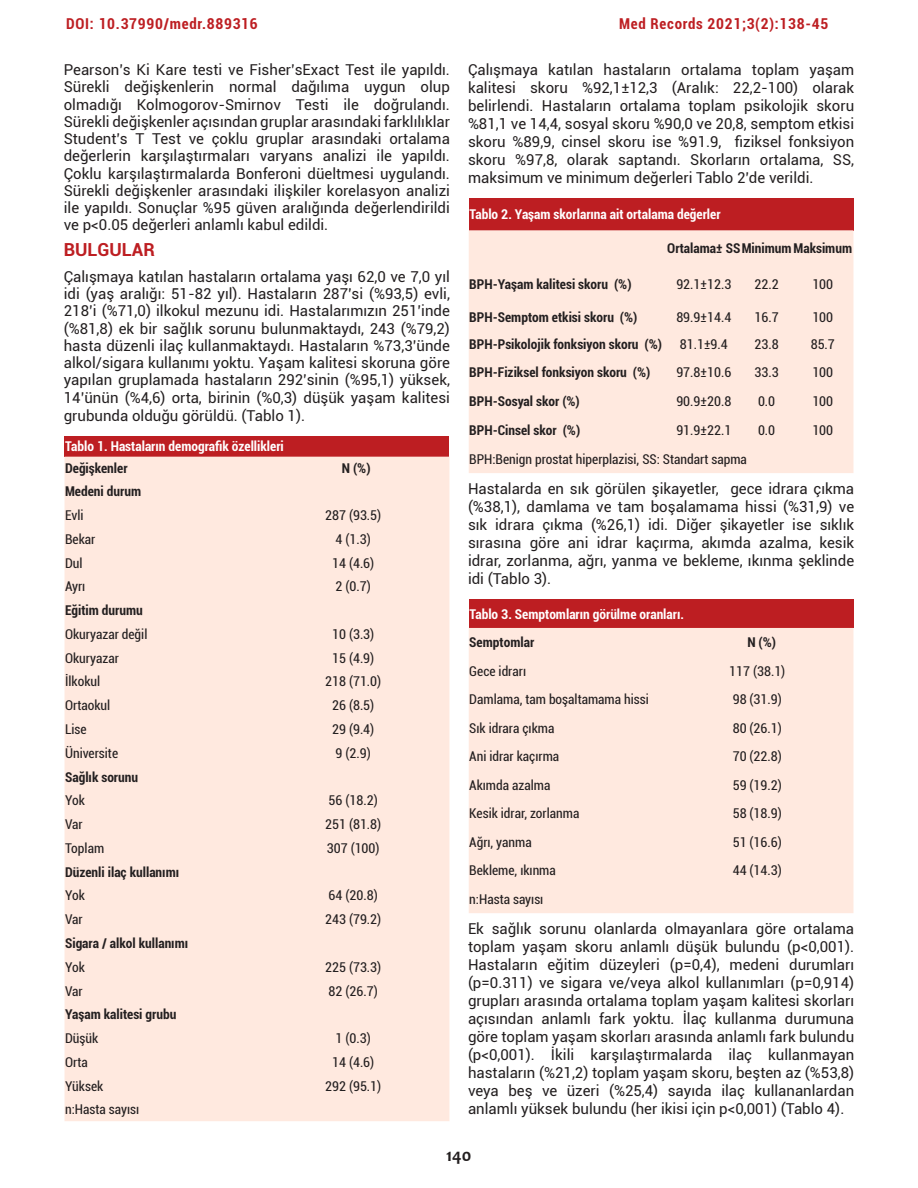
<style>
.page{position:relative;width:918px;height:1188px;background:#fff}
.page>*{position:absolute;margin:0;border:0;box-sizing:border-box;transform-origin:0 0}
.t1{font:700 18px "Roboto";color:#bd1e22}
.t2{font:700 18px "Candara";color:#231f20}
.t3{font:15px/18px "Roboto";color:#231f20;text-align:justify}
.t4{font:700 condensed 15px "Roboto";letter-spacing:.05em;color:#bd1e22}
.tablo_içerik{font:condensed 13.5px "Roboto";color:#231f20}
.tablo_içerik-2{font:700 condensed 13.5px "Roboto";color:#231f20}
.tablo_başlık{font:700 condensed 13.5px "Roboto";color:#fff}
</style>
<div class="page">
<div style="left:65px;top:436px;width:384px;height:21px;background:#bd1e22"></div>
<div style="left:65px;top:457px;width:384px;height:664px;background:#ffe9df"></div>
<div style="left:469px;top:198px;width:384px;height:32px;background:#bd1e22"></div>
<div style="left:469px;top:230px;width:384px;height:243px;background:#ffe9df"></div>
<div style="left:469px;top:599px;width:384px;height:29px;background:#bd1e22"></div>
<div style="left:469px;top:628px;width:384px;height:285px;background:#ffe9df"></div>
<p class="t4" style="left:66px;top:13px;width:193px">DOI: 10.37990/medr.889316</p>
<p class="t4" style="left:619px;top:13px;width:211px">Med Records 2021;3(2):138-45</p>
<p class="t3" style="left:64px;top:61px;width:388px;line-height:17.2px">Pearson’s Ki Kare testi ve Fisher’sExact Test ile yapıldı.<br>Sürekli değişkenlerin normal dağılıma uygun olup olmadığı Kolmogorov-Smirnov Testi ile doğrulandı.<br>Sürekli değişkenler açısından gruplar arasındaki farklılıklar Student’s T Test ve çoklu gruplar arasındaki ortalama değerlerin karşılaştırmaları varyans analizi ile yapıldı.<br>Çoklu karşılaştırmalarda Bonferoni düeltmesi uygulandı.<br>Sürekli değişkenler arasındaki ilişkiler korelasyon analizi ile yapıldı. Sonuçlar %95 güven aralığında değerlendirildi ve p&lt;0.05 değerleri anlamlı kabul edildi.</p>
<p class="t1" style="left:64px;top:237px;width:93px">BULGULAR</p>
<p class="t3" style="left:64px;top:267px;width:388px;line-height:17.4px">Çalışmaya katılan hastaların ortalama yaşı 62,0 ve 7,0 yıl idi (yaş aralığı: 51-82 yıl). Hastaların 287’si (%93,5) evli, 218’i (%71,0) ilkokul mezunu idi. Hastalarımızın 251’inde (%81,8) ek bir sağlık sorunu bulunmaktaydı, 243 (%79,2) hasta düzenli ilaç kullanmaktaydı. Hastaların %73,3’ünde alkol/sigara kullanımı yoktu. Yaşam kalitesi skoruna göre yapılan gruplamada hastaların 292’sinin (%95,1) yüksek, 14’ünün (%4,6) orta, birinin (%0,3) düşük yaşam kalitesi grubunda olduğu görüldü. (Tablo 1).</p>
<p class="tablo_başlık" style="left:65px;top:437px;width:220px">Tablo 1. Hastaların demografik özellikleri</p>
<p class="tablo_içerik-2" style="left:65px;top:459px;width:64px">Değişkenler</p>
<p class="tablo_içerik-2" style="left:342px;top:459px;width:30px">N (%)</p>
<p class="tablo_içerik-2" style="left:65px;top:482px;width:78px">Medeni durum</p>
<p class="tablo_içerik" style="left:65px;top:506px;width:20px">Evli</p>
<p class="tablo_içerik" style="left:325px;top:506px;width:58px">287 (93.5)</p>
<p class="tablo_içerik" style="left:65px;top:530px;width:32px">Bekar</p>
<p class="tablo_içerik" style="left:336px;top:530px;width:37px">4 (1.3)</p>
<p class="tablo_içerik" style="left:65px;top:553px;width:19px">Dul</p>
<p class="tablo_içerik" style="left:332px;top:553px;width:44px">14 (4.6)</p>
<p class="tablo_içerik" style="left:65px;top:577px;width:22px">Ayrı</p>
<p class="tablo_içerik" style="left:336px;top:577px;width:37px">2 (0.7)</p>
<p class="tablo_içerik-2" style="left:65px;top:601px;width:79px">Eğitim durumu</p>
<p class="tablo_içerik" style="left:65px;top:625px;width:84px">Okuryazar değil</p>
<p class="tablo_içerik" style="left:332px;top:625px;width:44px">10 (3.3)</p>
<p class="tablo_içerik" style="left:65px;top:648px;width:55px">Okuryazar</p>
<p class="tablo_içerik" style="left:332px;top:648px;width:44px">15 (4.9)</p>
<p class="tablo_içerik" style="left:65px;top:672px;width:37px">İlkokul</p>
<p class="tablo_içerik" style="left:325px;top:672px;width:58px">218 (71.0)</p>
<p class="tablo_içerik" style="left:65px;top:696px;width:47px">Ortaokul</p>
<p class="tablo_içerik" style="left:332px;top:696px;width:44px">26 (8.5)</p>
<p class="tablo_içerik" style="left:65px;top:720px;width:23px">Lise</p>
<p class="tablo_içerik" style="left:332px;top:720px;width:44px">29 (9.4)</p>
<p class="tablo_içerik" style="left:65px;top:744px;width:55px">Üniversite</p>
<p class="tablo_içerik" style="left:336px;top:744px;width:37px">9 (2.9)</p>
<p class="tablo_içerik-2" style="left:65px;top:767px;width:75px">Sağlık sorunu</p>
<p class="tablo_içerik" style="left:65px;top:791px;width:21px">Yok</p>
<p class="tablo_içerik" style="left:329px;top:791px;width:51px">56 (18.2)</p>
<p class="tablo_içerik" style="left:65px;top:815px;width:19px">Var</p>
<p class="tablo_içerik" style="left:325px;top:815px;width:58px">251 (81.8)</p>
<p class="tablo_içerik" style="left:65px;top:839px;width:41px">Toplam</p>
<p class="tablo_içerik" style="left:327px;top:839px;width:54px">307 (100)</p>
<p class="tablo_içerik-2" style="left:65px;top:862px;width:116px">Düzenli ilaç kullanımı</p>
<p class="tablo_içerik" style="left:65px;top:886px;width:21px">Yok</p>
<p class="tablo_içerik" style="left:329px;top:886px;width:51px">64 (20.8)</p>
<p class="tablo_içerik" style="left:65px;top:910px;width:19px">Var</p>
<p class="tablo_içerik" style="left:325px;top:910px;width:58px">243 (79.2)</p>
<p class="tablo_içerik-2" style="left:65px;top:934px;width:125px">Sigara / alkol kullanımı</p>
<p class="tablo_içerik" style="left:65px;top:958px;width:21px">Yok</p>
<p class="tablo_içerik" style="left:325px;top:958px;width:58px">225 (73.3)</p>
<p class="tablo_içerik" style="left:65px;top:981px;width:19px">Var</p>
<p class="tablo_içerik" style="left:329px;top:981px;width:51px">82 (26.7)</p>
<p class="tablo_içerik-2" style="left:65px;top:1005px;width:113px">Yaşam kalitesi grubu</p>
<p class="tablo_içerik" style="left:65px;top:1029px;width:35px">Düşük</p>
<p class="tablo_içerik" style="left:336px;top:1029px;width:37px">1 (0.3)</p>
<p class="tablo_içerik" style="left:65px;top:1053px;width:24px">Orta</p>
<p class="tablo_içerik" style="left:332px;top:1053px;width:44px">14 (4.6)</p>
<p class="tablo_içerik" style="left:65px;top:1076px;width:40px">Yüksek</p>
<p class="tablo_içerik" style="left:325px;top:1076px;width:58px">292 (95.1)</p>
<p class="tablo_içerik" style="left:65px;top:1100px;width:76px">n:Hasta sayısı</p>
<p class="t3" style="left:468px;top:60px;width:388px">Çalışmaya katılan hastaların ortalama toplam yaşam kalitesi skoru %92,1±12,3 (Aralık: 22,2-100) olarak belirlendi. Hastaların ortalama toplam psikolojik skoru %81,1 ve 14,4, sosyal skoru %90,0 ve 20,8, semptom etkisi skoru %89,9, cinsel skoru ise %91.9, fiziksel fonksiyon skoru %97,8, olarak saptandı. Skorların ortalama, SS, maksimum ve minimum değerleri Tablo 2’de verildi.</p>
<p class="tablo_başlık" style="left:470px;top:205px;width:253px">Tablo 2. Yaşam skorlarına ait ortalama değerler</p>
<p class="tablo_içerik-2" style="left:667px;top:239px;width:186px">Ortalama± SSMinimumMaksimum</p>
<p class="tablo_içerik-2" style="left:469px;top:275px;width:164px">BPH-Yaşam kalitesi skoru (%)</p>
<p class="tablo_içerik" style="left:676px;top:275px;width:56px">92.1±12.3</p>
<p class="tablo_içerik" style="left:755px;top:275px;width:26px">22.2</p>
<p class="tablo_içerik" style="left:812px;top:275px;width:22px">100</p>
<p class="tablo_içerik-2" style="left:469px;top:307px;width:170px">BPH-Semptom etkisi skoru (%)</p>
<p class="tablo_içerik" style="left:676px;top:307px;width:56px">89.9±14.4</p>
<p class="tablo_içerik" style="left:755px;top:307px;width:26px">16.7</p>
<p class="tablo_içerik" style="left:812px;top:307px;width:22px">100</p>
<p class="tablo_içerik-2" style="left:469px;top:335px;width:194px">BPH-Psikolojik fonksiyon skoru (%)</p>
<p class="tablo_içerik" style="left:680px;top:335px;width:50px">81.1±9.4</p>
<p class="tablo_içerik" style="left:755px;top:335px;width:26px">23.8</p>
<p class="tablo_içerik" style="left:811px;top:335px;width:26px">85.7</p>
<p class="tablo_içerik-2" style="left:469px;top:363px;width:183px">BPH-Fiziksel fonksiyon skoru (%)</p>
<p class="tablo_içerik" style="left:676px;top:363px;width:56px">97.8±10.6</p>
<p class="tablo_içerik" style="left:755px;top:363px;width:26px">33.3</p>
<p class="tablo_içerik" style="left:812px;top:363px;width:22px">100</p>
<p class="tablo_içerik-2" style="left:469px;top:392px;width:112px">BPH-Sosyal skor (%)</p>
<p class="tablo_içerik" style="left:676px;top:392px;width:56px">90.9±20.8</p>
<p class="tablo_içerik" style="left:758px;top:392px;width:19px">0.0</p>
<p class="tablo_içerik" style="left:812px;top:392px;width:22px">100</p>
<p class="tablo_içerik-2" style="left:469px;top:421px;width:112px">BPH-Cinsel skor (%)</p>
<p class="tablo_içerik" style="left:676px;top:421px;width:56px">91.9±22.1</p>
<p class="tablo_içerik" style="left:758px;top:421px;width:19px">0.0</p>
<p class="tablo_içerik" style="left:812px;top:421px;width:22px">100</p>
<p class="tablo_içerik" style="left:469px;top:449px;width:279px">BPH:Benign prostat hiperplazisi, SS: Standart sapma</p>
<p class="t3" style="left:468px;top:479px;width:388px">Hastalarda en sık görülen şikayetler, gece idrara çıkma (%38,1), damlama ve tam boşalamama hissi (%31,9) ve sık idrara çıkma (%26,1) idi. Diğer şikayetler ise sıklık sırasına göre ani idrar kaçırma, akımda azalma, kesik idrar, zorlanma, ağrı, yanma ve bekleme, ıkınma şeklinde idi (Tablo 3).</p>
<p class="tablo_başlık" style="left:470px;top:604px;width:216px">Tablo 3. Semptomların görülme oranları.</p>
<p class="tablo_içerik-2" style="left:469px;top:633px;width:66px">Semptomlar</p>
<p class="tablo_içerik-2" style="left:747px;top:633px;width:30px">N (%)</p>
<p class="tablo_içerik" style="left:469px;top:662px;width:58px">Gece idrarı</p>
<p class="tablo_içerik" style="left:729px;top:662px;width:58px">117 (38.1)</p>
<p class="tablo_içerik" style="left:469px;top:690px;width:181px">Damlama, tam boşaltamama hissi</p>
<p class="tablo_içerik" style="left:733px;top:690px;width:51px">98 (31.9)</p>
<p class="tablo_içerik" style="left:469px;top:719px;width:87px">Sık idrara çıkma</p>
<p class="tablo_içerik" style="left:733px;top:719px;width:51px">80 (26.1)</p>
<p class="tablo_içerik" style="left:469px;top:747px;width:91px">Ani idrar kaçırma</p>
<p class="tablo_içerik" style="left:733px;top:747px;width:51px">70 (22.8)</p>
<p class="tablo_içerik" style="left:469px;top:776px;width:83px">Akımda azalma</p>
<p class="tablo_içerik" style="left:733px;top:776px;width:51px">59 (19.2)</p>
<p class="tablo_içerik" style="left:469px;top:804px;width:112px">Kesik idrar, zorlanma</p>
<p class="tablo_içerik" style="left:733px;top:804px;width:51px">58 (18.9)</p>
<p class="tablo_içerik" style="left:469px;top:833px;width:64px">Ağrı, yanma</p>
<p class="tablo_içerik" style="left:733px;top:833px;width:51px">51 (16.6)</p>
<p class="tablo_içerik" style="left:469px;top:861px;width:88px">Bekleme, ıkınma</p>
<p class="tablo_içerik" style="left:733px;top:861px;width:51px">44 (14.3)</p>
<p class="tablo_içerik" style="left:469px;top:890px;width:76px">n:Hasta sayısı</p>
<p class="t3" style="left:468px;top:919px;width:388px">Ek sağlık sorunu olanlarda olmayanlara göre ortalama toplam yaşam skoru anlamlı düşük bulundu (p&lt;0,001).<br>Hastaların eğitim düzeyleri (p=0,4), medeni durumları (p=0.311) ve sigara ve/veya alkol kullanımları (p=0,914) grupları arasında ortalama toplam yaşam kalitesi skorları açısından anlamlı fark yoktu. İlaç kullanma durumuna göre toplam yaşam skorları arasında anlamlı fark bulundu (p&lt;0,001). İkili karşılaştırmalarda ilaç kullanmayan hastaların (%21,2) toplam yaşam skoru, beşten az (%53,8) veya beş ve üzeri (%25,4) sayıda ilaç kullananlardan anlamlı yüksek bulundu (her ikisi için p&lt;0,001) (Tablo 4).</p>
<p class="t2" style="left:446px;top:1143px;width:27px">140</p>
</div>
